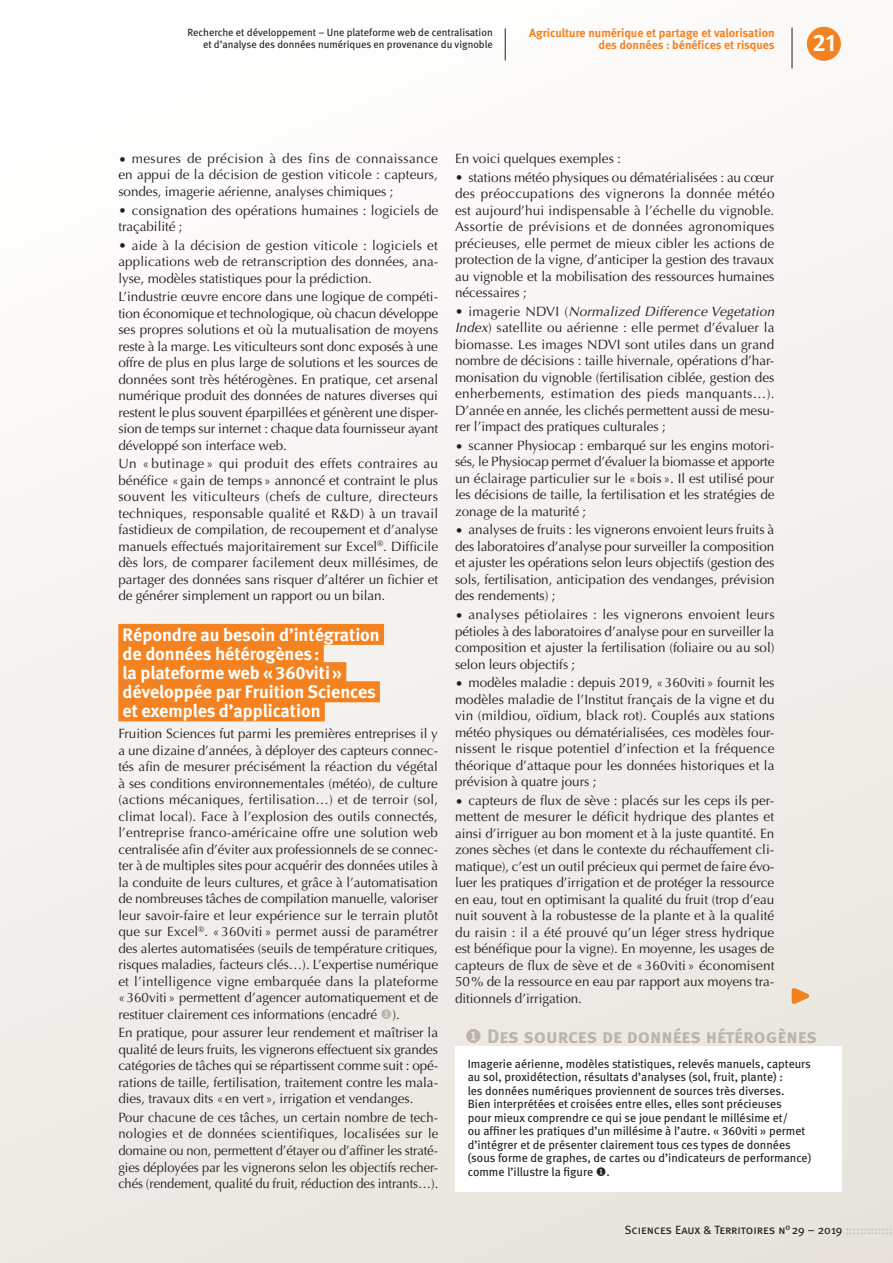
<style>
.page{position:relative;width:893px;height:1263px;background:#fff}
.page>*{position:absolute;margin:0;border:0;box-sizing:border-box;transform-origin:0 0}
.t1{font:24px "Meta Bold Caps Expert";color:#fff}
.t2{font:19.5px "Meta Bold LF Caps";letter-spacing:-.005em;color:#bcb4ab}
.H1_bleu{font:18px "Meta Bold LF";color:#fff}
.t3{font:13.5px/16.5px "Optima";letter-spacing:-.005em;color:#231f20;text-align:justify}
.t4{font:13.5px/16.5px "Optima";letter-spacing:-.005em;color:#231f20;text-align:justify;scale:.96 1}
.Hors_texte{font:12px/13.5px "Meta Book LF";color:#231f20}
.roulette_section{font:700 12px/12px "Meta";color:#f58220;text-align:right}
.t5{font:12px "Meta Book Caps";letter-spacing:-.005em;color:#231f20}
.roulette_article{font:10.5px/12px "Meta Book LF";color:#231f20;text-align:right}
.s1{color:#bcb4ab}
.s2{font-style:italic}
.s3{color:#bcbdc0}
</style>
<div class="page">
<div style="left:0;top:0;width:893px;height:1263px;background:linear-gradient(to bottom,#fdfdfc,#eae7e0)"></div>
<svg style="left:788px;top:983px;width:30px;height:25px"></svg>
<div style="left:118px;top:624px;width:266px;height:21px;background:#f58220"></div>
<div style="left:118px;top:643px;width:206px;height:21px;background:#f58220"></div>
<div style="left:118px;top:662px;width:228px;height:21px;background:#f58220"></div>
<div style="left:118px;top:681px;width:262px;height:21px;background:#f58220"></div>
<div style="left:118px;top:700px;width:207px;height:21px;background:#f58220"></div>
<hr style="left:505px;top:28px;width:1px;height:32px;background:#231f20">
<div style="left:455px;top:1046px;width:387px;height:145px;background:#fff"></div>
<div style="left:807px;top:27px;width:34px;height:34px;background:#f58220;border-radius:50%"></div>
<hr style="left:792px;top:28px;width:1px;height:40px;background:#231f20">
<p class="roulette_article" style="left:188px;top:26px;width:307px">Recherche et développement – Une plateforme web de centralisation et d’analyse des données numériques en provenance du vignoble</p>
<p class="roulette_section" style="left:529px;top:27px;width:247px">Agriculture numérique et partage et valorisation des données : bénéfices et risques</p>
<p class="t1" style="left:812px;top:28px;width:25px">21</p>
<p class="t3" style="left:118px;top:150px;width:321px">• mesures de précision à des fins de connaissance en appui de la décision de gestion viticole : capteurs, sondes, imagerie aérienne, analyses chimiques ;</p>
<p class="t3" style="left:118px;top:202px;width:322px">• consignation des opérations humaines : logiciels de traçabilité ;</p>
<p class="t3" style="left:118px;top:237px;width:321px">• aide à la décision de gestion viticole : logiciels et applications web de retranscription des données, ana&shy;lyse, modèles statistiques pour la prédiction.</p>
<p class="t3" style="left:118px;top:289px;width:321px">L’industrie œuvre encore dans une logique de compéti&shy;tion économique et technologique, où chacun développe ses propres solutions et où la mutualisation de moyens reste à la marge. Les viticulteurs sont donc exposés à une offre de plus en plus large de solutions et les sources de données sont très hétérogènes. En pratique, cet arsenal numérique produit des données de natures diverses qui restent le plus souvent éparpillées et génèrent une disper&shy;sion de temps sur internet : chaque data fournisseur ayant développé son interface web.</p>
<p class="t3" style="left:118px;top:456px;width:321px">Un « butinage » qui produit des effets contraires au bénéfice « gain de temps » annoncé et contraint le plus souvent les viticulteurs (chefs de culture, directeurs techniques, responsable qualité et R&amp;D) à un travail fastidieux de compilation, de recoupement et d’analyse manuels effectués majoritairement sur Excel<sup>®</sup>. Difficile dès lors, de comparer facilement deux millésimes, de partager des données sans risquer d’altérer un fichier et de générer simplement un rapport ou un bilan.</p>
<p class="H1_bleu" style="left:123px;top:624px;width:259px">Répondre au besoin d’intégration</p>
<p class="H1_bleu" style="left:123px;top:643px;width:198px">de données hétérogènes:</p>
<p class="H1_bleu" style="left:123px;top:662px;width:221px">la plateforme web «360viti»</p>
<p class="H1_bleu" style="left:123px;top:681px;width:255px">développée par Fruition Sciences</p>
<p class="H1_bleu" style="left:123px;top:700px;width:199px">et exemples d’application</p>
<p class="t3" style="left:118px;top:725px;width:321px">Fruition Sciences fut parmi les premières entreprises il y a une dizaine d’années, à déployer des capteurs connec&shy;tés afin de mesurer précisément la réaction du végétal à ses conditions environnementales (météo), de culture (actions mécaniques, fertilisation…) et de terroir (sol, climat local). Face à l’explosion des outils connectés, l’entreprise franco-américaine offre une solution web centralisée afin d’éviter aux professionnels de se connec&shy;ter à de multiples sites pour acquérir des données utiles à la conduite de leurs cultures, et grâce à l’automatisation de nombreuses tâches de compilation manuelle, valoriser leur savoir-faire et leur expérience sur le terrain plutôt que sur Excel<sup>®</sup>. « 360viti » permet aussi de paramétrer des alertes automatisées (seuils de température critiques, risques maladies, facteurs clés…). L’expertise numérique et l’intelligence vigne embarquée dans la plateforme «360viti» permettent d’agencer automatiquement et de restituer clairement ces informations (encadré <span class="s1">◆</span>).</p>
<p class="t3" style="left:118px;top:1025px;width:321px">En pratique, pour assurer leur rendement et maîtriser la qualité de leurs fruits, les vignerons effectuent six grandes catégories de tâches qui se répartissent comme suit : opé&shy;rations de taille, fertilisation, traitement contre les mala&shy;dies, travaux dits «en vert», irrigation et vendanges.</p>
<p class="t4" style="left:118px;top:1109px;width:335px">Pour chacune de ces tâches, un certain nombre de tech&shy;nologies et de données scientifiques, localisées sur le domaine ou non, permettent d’étayer ou d’affiner les straté&shy;gies déployées par les vignerons selon les objectifs recher&shy;chés (rendement, qualité du fruit, réduction des intrants…).</p>
<p class="t3" style="left:455px;top:150px;width:167px">En voici quelques exemples :</p>
<p class="t3" style="left:455px;top:169px;width:321px">• stations météo physiques ou dématérialisées : au cœur des préoccupations des vignerons la donnée météo est aujourd’hui indispensable à l’échelle du vignoble.<br>Assortie de prévisions et de données agronomiques précieuses, elle permet de mieux cibler les actions de protection de la vigne, d’anticiper la gestion des travaux au vignoble et la mobilisation des ressources humaines nécessaires ;</p>
<p class="t3" style="left:455px;top:303px;width:321px">• imagerie NDVI (<span class="s2">Normalized Difference Vegetation Index</span>) satellite ou aérienne : elle permet d’évaluer la biomasse. Les images NDVI sont utiles dans un grand nombre de décisions : taille hivernale, opérations d’har&shy;monisation du vignoble (fertilisation ciblée, gestion des enherbements, estimation des pieds manquants…).<br>D’année en année, les clichés permettent aussi de mesu&shy;rer l’impact des pratiques culturales ;</p>
<p class="t3" style="left:455px;top:437px;width:321px">• scanner Physiocap : embarqué sur les engins motori&shy;sés, le Physiocap permet d’évaluer la biomasse et apporte un éclairage particulier sur le «bois ». Il est utilisé pour les décisions de taille, la fertilisation et les stratégies de zonage de la maturité ;</p>
<p class="t3" style="left:455px;top:522px;width:321px">• analyses de fruits : les vignerons envoient leurs fruits à des laboratoires d’analyse pour surveiller la composition et ajuster les opérations selon leurs objectifs (gestion des sols, fertilisation, anticipation des vendanges, prévision des rendements) ;</p>
<p class="t3" style="left:455px;top:606px;width:321px">• analyses pétiolaires : les vignerons envoient leurs pétioles à des laboratoires d’analyse pour en surveiller la composition et ajuster la fertilisation (foliaire ou au sol) selon leurs objectifs ;</p>
<p class="t3" style="left:455px;top:675px;width:321px">• modèles maladie : depuis 2019, «360viti» fournit les modèles maladie de l’Institut français de la vigne et du vin (mildiou, oïdium, black rot). Couplés aux stations météo physiques ou dématérialisées, ces modèles four&shy;nissent le risque potentiel d’infection et la fréquence théorique d’attaque pour les données historiques et la prévision à quatre jours ;</p>
<p class="t3" style="left:455px;top:792px;width:321px">• capteurs de flux de sève : placés sur les ceps ils per&shy;mettent de mesurer le déficit hydrique des plantes et ainsi d’irriguer au bon moment et à la juste quantité. En zones sèches (et dans le contexte du réchauffement cli&shy;matique), c’est un outil précieux qui permet de faire évo&shy;luer les pratiques d’irrigation et de protéger la ressource en eau, tout en optimisant la qualité du fruit (trop d’eau nuit souvent à la robustesse de la plante et à la qualité du raisin : il a été prouvé qu’un léger stress hydrique est bénéfique pour la vigne). En moyenne, les usages de capteurs de flux de sève et de « 360viti » économisent 50% de la ressource en eau par rapport aux moyens tra&shy;ditionnels d’irrigation.</p>
<p class="t2" style="left:465px;top:1025px;width:354px">◆ Des sources de données hétérogènes</p>
<p class="Hors_texte" style="left:468px;top:1057px;width:345px">Imagerie aérienne, modèles statistiques, relevés manuels, capteurs au sol, proxidétection, résultats d’analyses (sol, fruit, plante) :<br>les données numériques proviennent de sources très diverses.<br>Bien interprétées et croisées entre elles, elles sont précieuses<br>pour mieux comprendre ce qui se joue pendant le millésime et/<br>ou affiner les pratiques d’un millésime à l’autre. « 360viti » permet d’intégrer et de présenter clairement tous ces types de données (sous forme de graphes, de cartes ou d’indicateurs de performance) comme l’illustre la figure ◆.</p>
<p class="t5" style="left:624px;top:1223px;width:269px">Sciences Eaux &amp; Territoires n°29 – 2019 <span class="s3">:::::::::::::</span></p>
</div>
